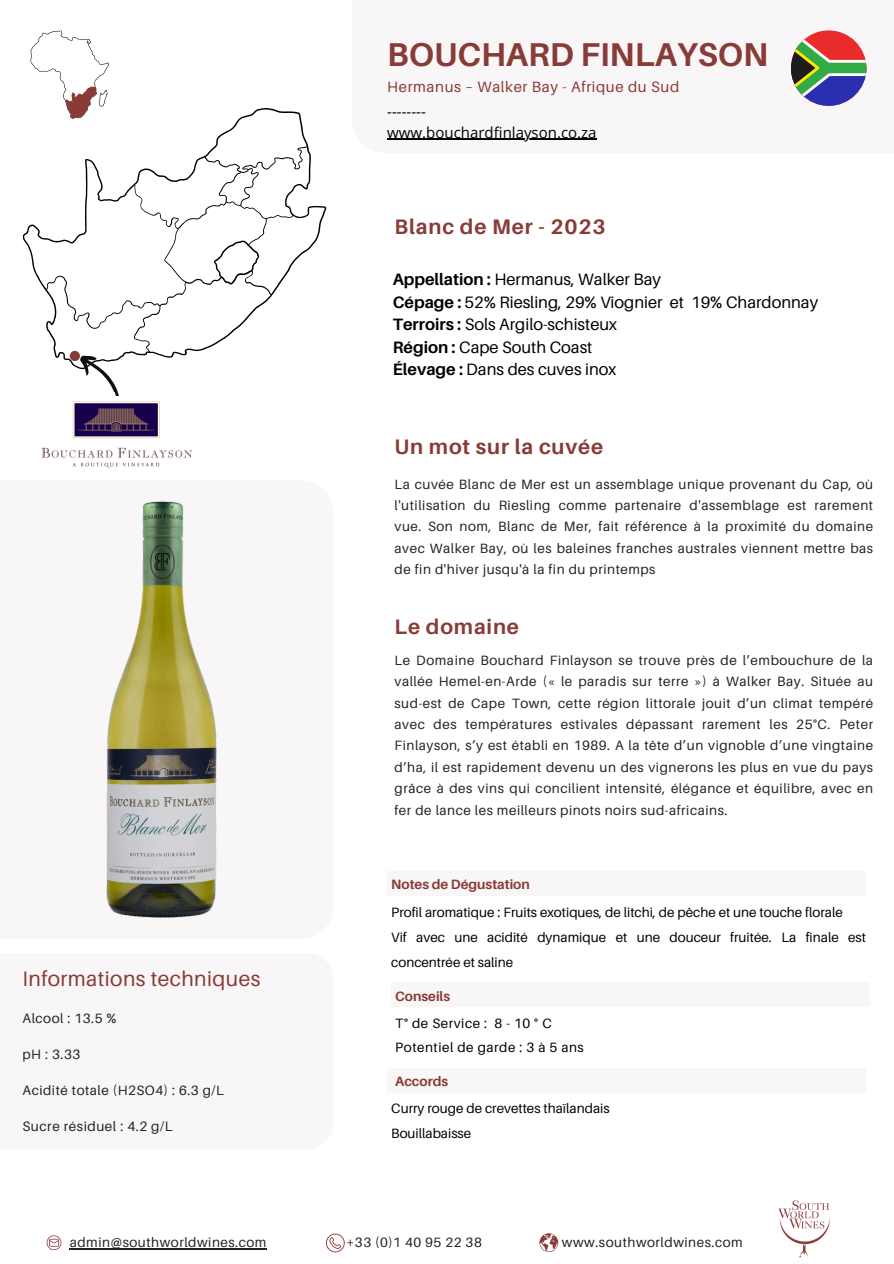
<style>
.page{position:relative;width:894px;height:1264px;background:#fff}
.page>*{position:absolute;margin:0;border:0;box-sizing:border-box;transform-origin:0 0}
.t1{font:700 33px "Aileron";color:#883b37}
.t2{font:700 21px "Aileron";letter-spacing:.04em;color:#883b37}
.t3{font:21px "Aileron";letter-spacing:.02em;color:#883b37}
.t4{font:16.5px/22.5px "Aileron";color:#000}
.t5{font:15px "Open Sans";color:#000}
.t6{font:15px "Aileron";letter-spacing:.04em;color:#883b37}
.t7{font:13.65px "Aileron";letter-spacing:.04em;color:#222}
.t8{font:13.5px/21.3px "Aileron";letter-spacing:.04em;color:#222;text-align:justify}
.t9{font:13.5px/24.8px "Aileron";color:#000}
.t10{font:13.5px "Aileron";letter-spacing:.04em;color:#000}
.t11{font:700 13.5px "Aileron";color:#883b37}
.s1{font-weight:700}
</style>
<div class="page">
<img style="left:106px;top:501px;width:111px;height:417px">
<svg style="left:23px;top:108px;width:303px;height:259px"></svg>
<div style="left:70px;top:351px;width:10px;height:10px;background:#883b37;border-radius:50%"></div>
<div style="left:352px;top:0;width:541px;height:153px;background:#f9f6f7"></div>
<hr style="left:387px;top:139px;width:209px;height:1px;background:#000">
<div style="left:790px;top:30px;width:76px;height:76px;background:#e92b2b;border-radius:50%"></div>
<svg style="left:790px;top:40px;width:76px;height:66px"></svg>
<svg style="left:30px;top:30px;width:79px;height:89px"></svg>
<svg style="left:75px;top:349px;width:58px;height:47px"></svg>
<img style="left:41px;top:401px;width:151px;height:67px">
<div style="left:387px;top:871px;width:478px;height:25px;background:#f8f6f7"></div>
<div style="left:387px;top:1067px;width:478px;height:25px;background:#f8f6f7"></div>
<div style="left:391px;top:982px;width:478px;height:24px;background:#f8f6f7"></div>
<svg style="left:539px;top:1233px;width:19px;height:18px"></svg>
<hr style="left:70px;top:1248px;width:197px;height:1px;background:#222">
<svg style="left:326px;top:1233px;width:18px;height:19px"></svg>
<img style="left:778px;top:1200px;width:52px;height:58px">
<svg style="left:47px;top:1235px;width:14px;height:14px"></svg>
<p class="t1" style="left:387px;top:34px;width:382px">BOUCHARD FINLAYSON</p>
<p class="t6" style="left:387px;top:78px;width:293px">Hermanus – Walker Bay - Afrique du Sud</p>
<p class="t5" style="left:387px;top:101px;width:40px">--------</p>
<p class="t5" style="left:387px;top:122px;width:211px">www.bouchardfinlayson.co.za</p>
<h4 class="t2" style="left:394px;top:213px;width:212px">Blanc de Mer - 2023</h4>
<h2 class="t4" style="left:392px;top:268px;width:427px"><span class="s1">Appellation :</span> Hermanus, Walker Bay<br><span class="s1">Cépage :</span> 52% Riesling, 29% Viognier et 19% Chardonnay <span class="s1">Terroirs :</span> Sols Argilo-schisteux<br><span class="s1">Région :</span> Cape South Coast<br><span class="s1">Élevage :</span> Dans des cuves inox</h2>
<h1 class="t2" style="left:394px;top:433px;width:210px">Un mot sur la cuvée</h1>
<h4 class="t8" style="left:394px;top:473px;width:480px">La cuvée Blanc de Mer est un assemblage unique provenant du Cap, où l'utilisation du Riesling comme partenaire d'assemblage est rarement vue. Son nom, Blanc de Mer, fait référence à la proximité du domaine avec Walker Bay, où les baleines franches australes viennent mettre bas de fin d'hiver jusqu'à la fin du printemps</h4>
<h4 class="t2" style="left:394px;top:613px;width:126px">Le domaine</h4>
<h2 class="t8" style="left:394px;top:649px;width:480px;text-align:left">Le Domaine Bouchard Finlayson se trouve près de l’embouchure de la vallée Hemel-en-Arde (« le paradis sur terre ») à Walker Bay. Située au sud-est de Cape Town, cette région littorale jouit d’un climat tempéré avec des températures estivales dépassant rarement les 25°C. Peter Finlayson, s’y est établi en 1989. A la tête d’un vignoble d’une vingtaine d’ha, il est rapidement devenu un des vignerons les plus en vue du pays grâce à des vins qui concilient intensité, élégance et équilibre, avec en fer de lance les meilleurs pinots noirs sud-africains.</h2>
<p class="t3" style="left:22px;top:966px;width:239px">Informations techniques</p>
<p class="t8" style="left:22px;top:1007px;width:95px">Alcool : 13.5 %</p>
<p class="t8" style="left:22px;top:1043px;width:59px">pH : 3.33</p>
<p class="t8" style="left:22px;top:1079px;width:203px">Acidité totale (H2SO4) : 6.3 g/L</p>
<p class="t7" style="left:22px;top:1118px;width:152px">Sucre résiduel : 4.2 g/L</p>
<p class="t11" style="left:391px;top:876px;width:140px">Notes de Dégustation</p>
<h2 class="t9" style="left:391px;top:899px;width:453px">Profil aromatique : Fruits exotiques, de litchi, de pêche et une touche florale</h2>
<p class="t9" style="left:391px;top:924px;width:476px">Vif avec une acidité dynamique et une douceur fruitée. La finale est concentrée et saline</p>
<h5 class="t11" style="left:395px;top:987px;width:56px">Conseils</h5>
<p class="t10" style="left:395px;top:1014px;width:158px">T° de Service : 8 - 10 ° C</p>
<p class="t10" style="left:395px;top:1039px;width:190px">Potentiel de garde : 3 à 5 ans</p>
<h5 class="t11" style="left:395px;top:1072px;width:55px">Accords</h5>
<p class="t9" style="left:391px;top:1095px;width:220px">Curry rouge de crevettes thaïlandais</p>
<p class="t9" style="left:391px;top:1120px;width:81px">Bouillabaisse</p>
<h5 class="t8" style="left:70px;top:1231px;width:198px">admin@southworldwines.com</h5>
<h5 class="t8" style="left:346px;top:1231px;width:137px">+33 (0)1 40 95 22 38</h5>
<h5 class="t8" style="left:562px;top:1231px;width:182px">www.southworldwines.com</h5>
</div>
